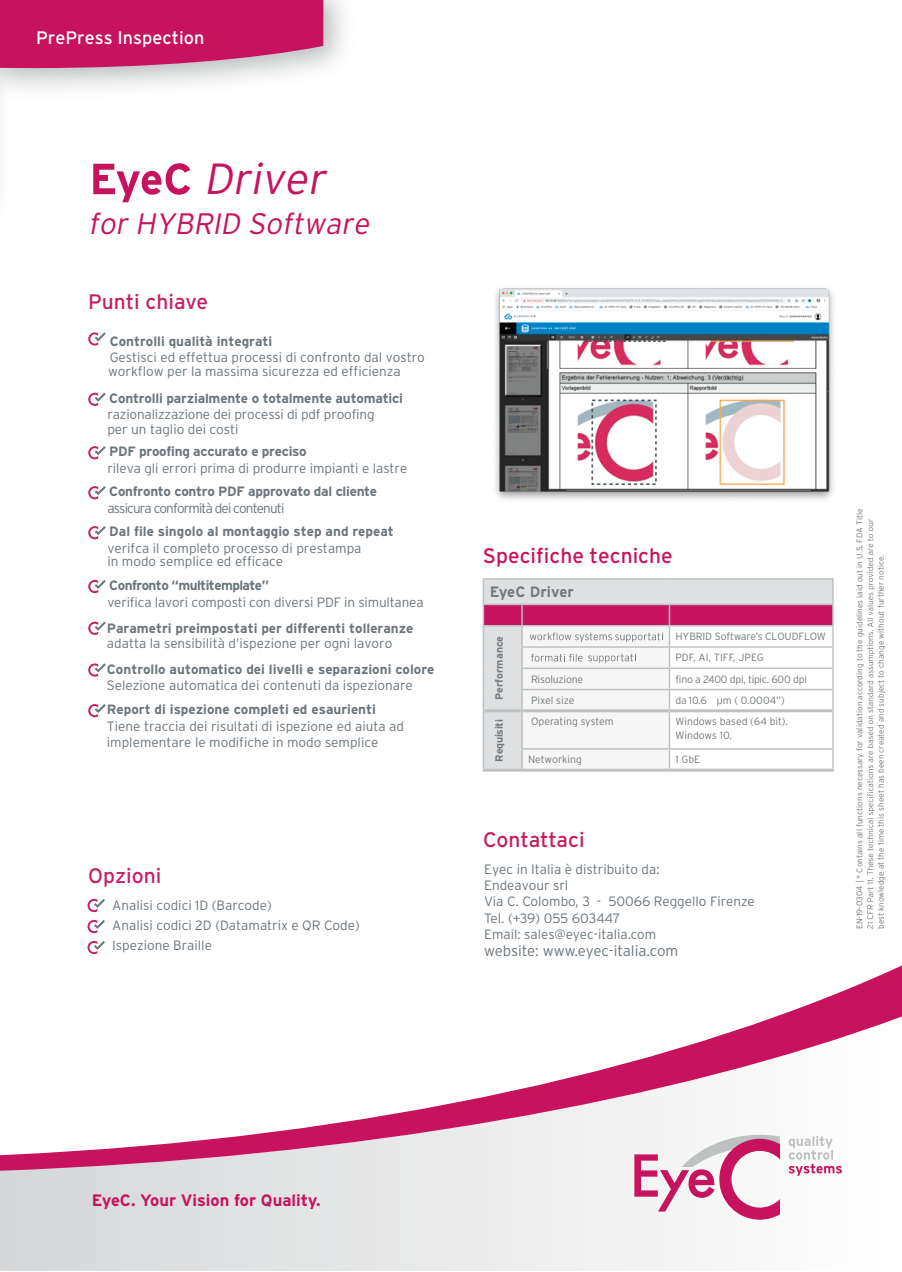
<style>
.page{position:relative;width:902px;height:1272px;background:#fff}
.page>*{position:absolute;margin:0;border:0;box-sizing:border-box;transform-origin:0 0}
.t1{font:italic 300 43.5px "Interstate";color:#c7135d}
.t2{font:italic 300 29.55px "Interstate";color:#c7135d}
.t3{font:21px "Interstate";color:#c7135d}
.t4{font:21px "Interstate";color:#c71f66}
.t5{font:21px "Interstate";letter-spacing:-.005em;color:#c61e5e}
.t6{font:18px "Interstate";color:#fff}
.t7{font:700 16.5px "Interstate";color:#c7135d}
.t8{font:300 15px "Interstate";color:#6a757c}
.t9{font:700 15px "Interstate";color:#73797c}
.t10{font:300 13.5px/16.4px "Interstate";color:#6a757c}
.t11{font:700 13.5px "Interstate";color:#6a757c}
.t12{font:700 13.5px "Interstate";letter-spacing:-.02em;color:#6a757c}
.t13{font:300 13.5px "Interstate";letter-spacing:-.065em;color:#6a757c}
.t14{font:700 13.5px "Interstate";letter-spacing:-.04em;color:#6a757c}
.t15{font:300 10.5px/21.3px "Interstate";letter-spacing:-.01em;color:#73797c}
.t16{font:700 10.5px "Interstate";color:#73797c}
.t17{font:700 10.5px "Interstate";letter-spacing:-.02em;color:#73797c}
.t18{font:300 8.25px "Interstate";color:#73797c}
</style>
<div class="page">
<svg style="left:93px;top:163px;width:97px;height:39px"></svg>
<svg style="left:0;top:0;width:344px;height:93px"></svg>
<svg style="left:0;top:0;width:323px;height:68px;background:#c82467"></svg>
<svg style="left:867px;top:519px;width:7px;height:409px"></svg>
<svg style="left:777px;top:966px;width:124px;height:50px"></svg>
<svg style="left:0;top:1016px;width:901px;height:254px"></svg>
<svg style="left:634px;top:1134px;width:207px;height:85px"></svg>
<svg style="left:88px;top:332px;width:18px;height:13px"></svg>
<svg style="left:88px;top:392px;width:18px;height:14px"></svg>
<svg style="left:88px;top:446px;width:18px;height:13px"></svg>
<svg style="left:88px;top:486px;width:18px;height:13px"></svg>
<svg style="left:88px;top:526px;width:18px;height:13px"></svg>
<svg style="left:88px;top:580px;width:18px;height:13px"></svg>
<svg style="left:88px;top:621px;width:18px;height:14px"></svg>
<svg style="left:88px;top:663px;width:18px;height:13px"></svg>
<svg style="left:88px;top:704px;width:18px;height:13px"></svg>
<svg style="left:87px;top:898px;width:18px;height:14px"></svg>
<svg style="left:87px;top:919px;width:18px;height:14px"></svg>
<svg style="left:87px;top:940px;width:18px;height:14px"></svg>
<img style="left:495px;top:288px;width:339px;height:212px">
<hr style="left:482px;top:768px;width:40px;height:3px;background:#bec1c2">
<hr style="left:482px;top:578px;width:40px;height:1px;background:#bec1c2">
<hr style="left:522px;top:578px;width:147px;height:1px;background:#bec1c2">
<hr style="left:669px;top:578px;width:164px;height:1px;background:#bec1c2">
<hr style="left:522px;top:768px;width:147px;height:3px;background:#bec1c2">
<hr style="left:669px;top:768px;width:164px;height:3px;background:#bec1c2">
<svg style="left:482px;top:579px;width:351px;height:191px"></svg>
<h3 class="t6" style="left:36px;top:27px;width:170px">PrePress Inspection</h3>
<h1 class="t1" style="left:204px;top:154px;width:131px">Driver</h1>
<h2 class="t2" style="left:88px;top:207px;width:288px">for HYBRID Software</h2>
<h3 class="t4" style="left:88px;top:290px;width:121px">Punti chiave</h3>
<p class="t11" style="left:110px;top:333px;width:164px">Controlli qualità integrati</p>
<p class="t10" style="left:108px;top:349px;width:318px;line-height:14.7px">Gestisci ed effettua processi di confronto dal vostro workflow per la massima sicurezza ed efficienza</p>
<p class="t11" style="left:109px;top:390px;width:295px">Controlli parzialmente o totalmente automatici</p>
<p class="t10" style="left:107px;top:407px;width:269px;line-height:15px">razionalizzazione dei processi di pdf proofing per un taglio dei costi</p>
<p class="t12" style="left:109px;top:444px;width:199px">PDF proofing accurato e preciso</p>
<p class="t10" style="left:107px;top:460px;width:301px">rileva gli errori prima di produrre impianti e lastre</p>
<p class="t12" style="left:109px;top:484px;width:269px">Confronto contro PDF approvato dal cliente</p>
<p class="t13" style="left:107px;top:500px;width:178px">assicura conformità dei contenuti</p>
<p class="t11" style="left:109px;top:524px;width:286px">Dal file singolo al montaggio step and repeat</p>
<p class="t10" style="left:107px;top:541px;width:256px;line-height:13.5px">verifca il completo processo di prestampa in modo semplice ed efficace</p>
<p class="t14" style="left:109px;top:578px;width:161px">Confronto “multitemplate”</p>
<p class="t10" style="left:107px;top:593px;width:318px">verifica lavori composti con diversi PDF in simultanea</p>
<p class="t11" style="left:107px;top:620px;width:308px">Parametri preimpostati per differenti tolleranze</p>
<p class="t10" style="left:107px;top:635px;width:287px">adatta la sensibilità d’ispezione per ogni lavoro</p>
<p class="t11" style="left:107px;top:661px;width:329px">Controllo automatico dei livelli e separazioni colore</p>
<p class="t10" style="left:107px;top:677px;width:307px">Selezione automatica dei contenuti da ispezionare</p>
<p class="t11" style="left:107px;top:702px;width:270px">Report di ispezione completi ed esaurienti</p>
<p class="t10" style="left:107px;top:717px;width:298px">Tiene traccia dei risultati di ispezione ed aiuta ad implementare le modifiche in modo semplice</p>
<h3 class="t4" style="left:88px;top:863px;width:74px">Opzioni</h3>
<p class="t10" style="left:112px;top:894px;width:249px;line-height:20.4px">Analisi codici 1D (Barcode)<br>Analisi codici 2D (Datamatrix e QR Code)<br>Ispezione Braille</p>
<h3 class="t3" style="left:483px;top:544px;width:191px">Specifiche tecniche</h3>
<p class="t9" style="left:490px;top:583px;width:85px">EyeC Driver</p>
<p class="t16" style="left:493px;top:699px;width:65px;rotate:-90deg">Performance</p>
<p class="t15" style="left:675px;top:625px;width:152px">HYBRID Software’s CLOUDFLOW<br>PDF, AI, TIFF, JPEG</p>
<p class="t15" style="left:531px;top:668px;width:54px">Risoluzione</p>
<p class="t15" style="left:675px;top:668px;width:133px">fino a 2400 dpi, tipic. 600 dpi</p>
<p class="t15" style="left:531px;top:689px;width:45px">Pixel size</p>
<p class="t15" style="left:675px;top:689px;width:33px">da 10.6</p>
<p class="t15" style="left:722px;top:689px;width:64px">m ( 0.0004”)</p>
<p class="t17" style="left:493px;top:761px;width:44px;rotate:-90deg">Requisiti</p>
<p class="t15" style="left:531px;top:710px;width:84px">Operating system</p>
<p class="t15" style="left:675px;top:714px;width:114px;line-height:13.5px">Windows based (64 bit).<br>Windows 10.</p>
<p class="t15" style="left:528px;top:748px;width:56px">Networking</p>
<p class="t15" style="left:675px;top:748px;width:26px">1 GbE</p>
<h3 class="t5" style="left:483px;top:827px;width:103px">Contattaci</h3>
<p class="t10" style="left:484px;top:860px;width:272px">Eyec in Italia è distribuito da:<br>Endeavour srl<br>Via C. Colombo, 3 - 50066 Reggello Firenze<br>Tel. (+39) 055 603447<br>Email: sales@eyec-italia.com</p>
<p class="t8" style="left:484px;top:942px;width:196px">website: www.eyec-italia.com</p>
<p class="t18" style="left:855px;top:929px;width:422px;rotate:-90deg">EN-19-0304 | * Contains all functions necessary for validation according to the guidelines laid out in U.S. FDA Title</p>
<p class="t18" style="left:876px;top:929px;width:376px;rotate:-90deg">best knowledge at the time this sheet has been created and subject to change without further notice.</p>
<p class="t7" style="left:92px;top:1190px;width:230px">EyeC. Your Vision for Quality.</p>
</div>
